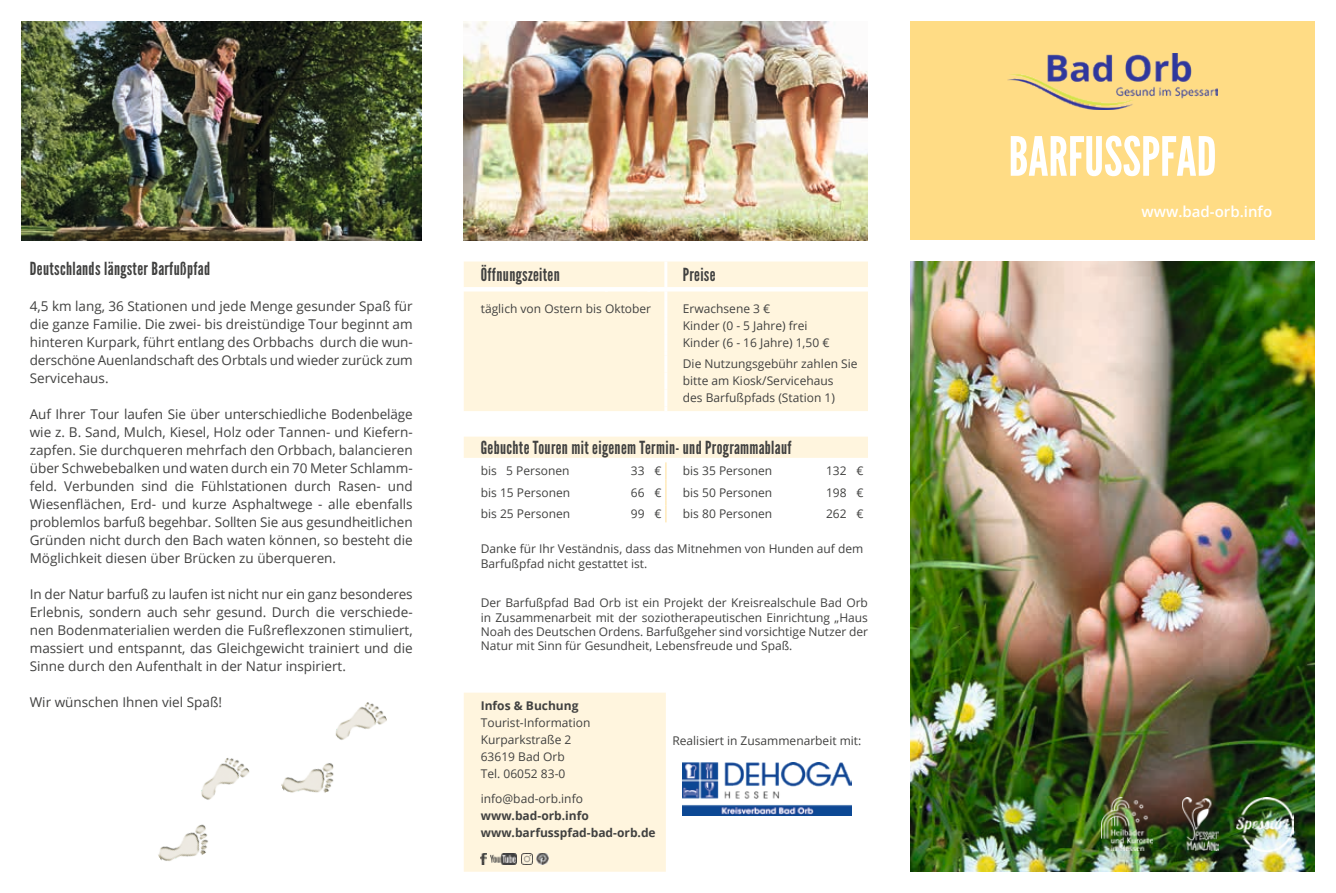
<style>
.page{position:relative;width:1336px;height:893px;background:#fff}
.page>*{position:absolute;margin:0;border:0;box-sizing:border-box;transform-origin:0 0}
.t1{font:54px "League Gothic";color:#fff}
.t2{font:18px "League Gothic";letter-spacing:.02em;color:#414140}
.t3{font:600 15px "Open Sans";color:#fff}
.t4{font:13.5px/18px "Open Sans";color:#414140;text-align:justify}
.t5{font:12px/17px "Open Sans";color:#414140}
.t6{font:700 12px/17px "Open Sans";color:#414140}
</style>
<div class="page">
<img style="left:910px;top:261px;width:404px;height:611px">
<div style="left:910px;top:21px;width:404px;height:219px;background:#ffdc85"></div>
<img style="left:1007px;top:53px;width:210px;height:57px">
<svg style="left:464px;top:261px;width:403px;height:31px;fill:#fff5de"></svg>
<svg style="left:464px;top:292px;width:403px;height:166px;fill:#fff5de"></svg>
<hr style="left:664px;top:261px;width:3px;height:26px;background:#fff">
<svg style="left:604px;top:287px;width:3px;height:5px"></svg>
<svg style="left:647px;top:287px;width:3px;height:5px"></svg>
<svg style="left:664px;top:287px;width:3px;height:13px"></svg>
<hr style="left:664px;top:300px;width:3px;height:17px;background:#fff">
<hr style="left:664px;top:317px;width:3px;height:17px;background:#fff">
<hr style="left:664px;top:334px;width:3px;height:17px;background:#fff">
<svg style="left:664px;top:351px;width:3px;height:5px"></svg>
<hr style="left:664px;top:356px;width:3px;height:17px;background:#fff">
<hr style="left:664px;top:373px;width:3px;height:17px;background:#fff">
<hr style="left:664px;top:390px;width:3px;height:17px;background:#fff">
<svg style="left:664px;top:407px;width:3px;height:4px"></svg>
<svg style="left:665px;top:462px;width:1px;height:60px"></svg>
<img style="left:463px;top:21px;width:404px;height:220px">
<img style="left:21px;top:21px;width:400px;height:220px">
<div style="left:464px;top:693px;width:201px;height:179px;background:#fff5de"></div>
<img style="left:682px;top:762px;width:169px;height:54px">
<img style="left:281px;top:702px;width:106px;height:91px">
<img style="left:158px;top:758px;width:92px;height:103px">
<img style="left:1235px;top:797px;width:58px;height:54px">
<img style="left:1182px;top:797px;width:36px;height:54px">
<img style="left:1101px;top:797px;width:51px;height:53px">
<h2 class="t2" style="left:30px;top:258px;width:182px">Deutschlands längster Barfußpfad</h2>
<p class="t4" style="left:30px;top:296px;width:384px">4,5 km lang, 36 Stationen und jede Menge gesunder Spaß für die ganze Familie. Die zwei- bis dreistündige Tour beginnt am hinteren Kurpark, führt entlang des Orbbachs durch die wun&shy;derschöne Auenlandschaft des Orbtals und wieder zurück zum Servicehaus.</p>
<p class="t4" style="left:30px;top:404px;width:384px">Auf Ihrer Tour laufen Sie über unterschiedliche Bodenbeläge wie z. B. Sand, Mulch, Kiesel, Holz oder Tannen- und Kiefern&shy;zapfen. Sie durchqueren mehrfach den Orbbach, balancieren über Schwebebalken und waten durch ein 70 Meter Schlamm&shy;feld. Verbunden sind die Fühlstationen durch Rasen- und Wiesenflächen, Erd- und kurze Asphaltwege - alle ebenfalls problemlos barfuß begehbar. Sollten Sie aus gesundheitlichen Gründen nicht durch den Bach waten können, so besteht die Möglichkeit diesen über Brücken zu überqueren.</p>
<p class="t4" style="left:30px;top:584px;width:384px">In der Natur barfuß zu laufen ist nicht nur ein ganz besonderes Erlebnis, sondern auch sehr gesund. Durch die verschiede&shy;nen Bodenmaterialien werden die Fußreflexzonen stimuliert, massiert und entspannt, das Gleichgewicht trainiert und die Sinne durch den Aufenthalt in der Natur inspiriert.</p>
<p class="t4" style="left:30px;top:692px;width:194px">Wir wünschen Ihnen viel Spaß!</p>
<h2 class="t2" style="left:480px;top:264px;width:80px">Öffnungszeiten</h2>
<h2 class="t2" style="left:682px;top:264px;width:34px">Preise</h2>
<p class="t5" style="left:480px;top:300px;width:172px">täglich von Ostern bis Oktober</p>
<p class="t5" style="left:682px;top:300px;width:148px">Erwachsene 3 €<br>Kinder (0 - 5 Jahre) frei<br>Kinder (6 - 16 Jahre) 1,50 €</p>
<p class="t5" style="left:682px;top:355px;width:176px">Die Nutzungsgebühr zahlen Sie bitte am Kiosk/Servicehaus<br>des Barfußpfads (Station 1)</p>
<h2 class="t2" style="left:480px;top:437px;width:312px">Gebuchte Touren mit eigenem Termin- und Programmablauf</h2>
<p class="t5" style="left:480px;top:462px;width:90px">bis 5 Personen</p>
<p class="t5" style="left:630px;top:462px;width:32px">33 €</p>
<p class="t5" style="left:682px;top:462px;width:91px">bis 35 Personen</p>
<p class="t5" style="left:826px;top:462px;width:39px">132 €</p>
<p class="t5" style="left:480px;top:483px;width:91px">bis 15 Personen</p>
<p class="t5" style="left:630px;top:483px;width:32px">66 €</p>
<p class="t5" style="left:682px;top:483px;width:91px">bis 50 Personen</p>
<p class="t5" style="left:826px;top:483px;width:39px">198 €</p>
<p class="t5" style="left:480px;top:505px;width:91px">bis 25 Personen</p>
<p class="t5" style="left:630px;top:505px;width:32px">99 €</p>
<p class="t5" style="left:682px;top:505px;width:91px">bis 80 Personen</p>
<p class="t5" style="left:826px;top:505px;width:39px">262 €</p>
<p class="t5" style="left:480px;top:542px;width:384px;line-height:14.4px">Danke für Ihr Veständnis, dass das Mitnehmen von Hunden auf dem<br>Barfußpfad nicht gestattet ist.</p>
<p class="t5" style="left:480px;top:595px;width:388px;line-height:14.4px;text-align:justify">Der Barfußpfad Bad Orb ist ein Projekt der Kreisrealschule Bad Orb in Zusammenarbeit mit der soziotherapeutischen Einrichtung „Haus Noah des Deutschen Ordens. Barfußgeher sind vorsichtige Nutzer der Natur mit Sinn für Gesundheit, Lebensfreude und Spaß.</p>
<p class="t6" style="left:480px;top:697px;width:99px">Infos &amp; Buchung</p>
<p class="t5" style="left:480px;top:714px;width:111px">Tourist-Information<br>Kurparkstraße 2<br>63619 Bad Orb<br>Tel. 06052 83-0</p>
<p class="t5" style="left:480px;top:790px;width:104px">info@bad-orb.info</p>
<p class="t6" style="left:480px;top:807px;width:176px">www.bad-orb.info www.barfusspfad-bad-orb.de</p>
<p class="t5" style="left:672px;top:732px;width:190px">Realisiert in Zusammenarbeit mit:</p>
<h1 class="t1" style="left:1008px;top:124px;width:209px">BARFUSSPFAD</h1>
<p class="t3" style="left:1141px;top:201px;width:132px">www.bad-orb.info</p>
</div>
